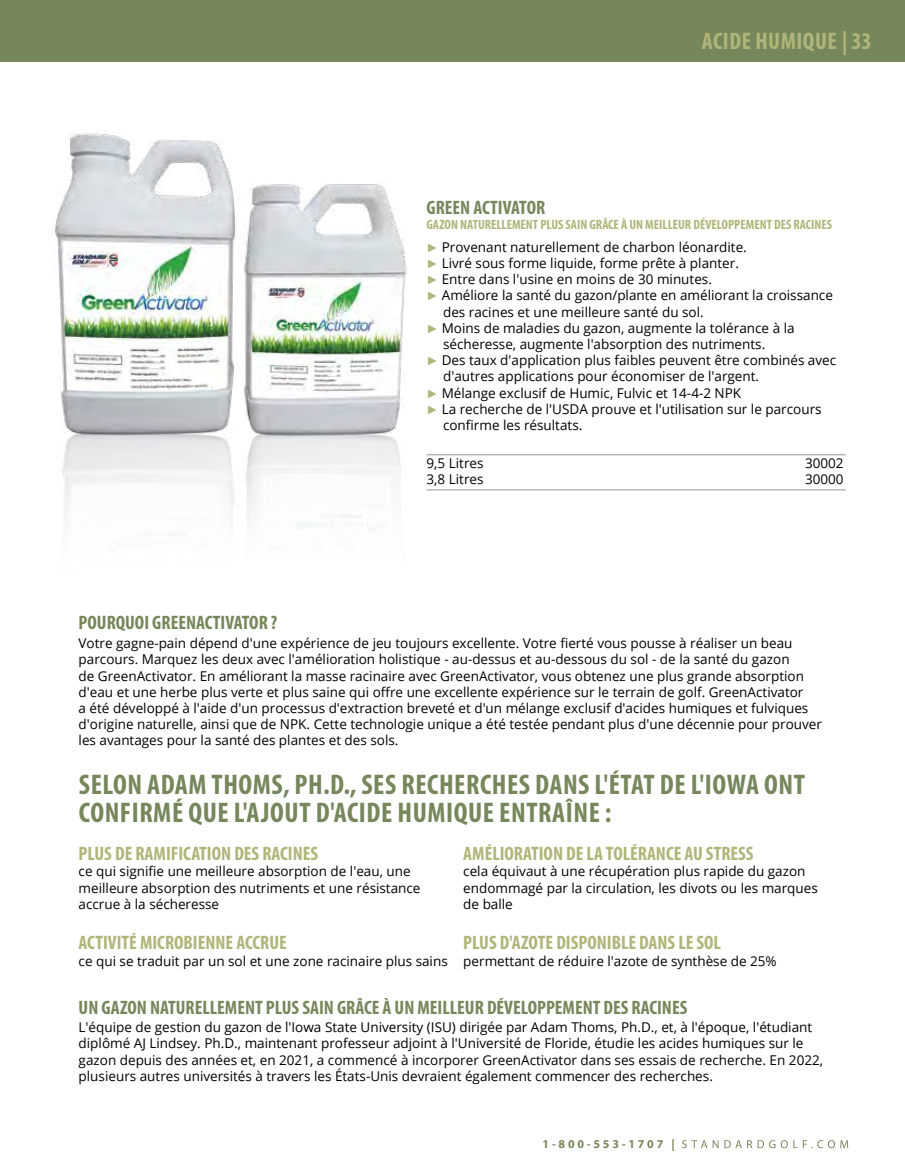
<style>
.page{position:relative;width:905px;height:1175px;background:#fff}
.page>*{position:absolute;margin:0;border:0;box-sizing:border-box;transform-origin:0 0}
.t1{font:700 condensed 28.5px/28.5px "Myriad Pro";letter-spacing:.02em;color:#76875b}
.t2{font:700 condensed 24px "Myriad Pro";letter-spacing:.02em;color:#b0b579}
.t3{font:700 condensed 19.5px "Myriad Pro";color:#b0b579}
.t4{font:700 condensed 19.5px "Myriad Pro";color:#76875b}
.t5{font:13.5px/16.2px "Open Sans";color:#000}
.t6{font:700 condensed 13.5px "Myriad Pro";color:#b0b579}
.t7{font:700 12px "Myriad Pro";letter-spacing:.23em;color:#76875b}
.s1{font-family:"Arial";font-size:12px;color:#b0b579}
</style>
<div class="page">
<div style="left:0;top:0;width:904px;height:62px;background:#76875b"></div>
<svg style="left:682px;top:1140px;width:36px;height:8px"></svg>
<svg style="left:724px;top:1140px;width:63px;height:8px"></svg>
<svg style="left:793px;top:1140px;width:55px;height:8px"></svg>
<hr style="left:426px;top:489px;width:419px;height:1px;background:#939598">
<hr style="left:426px;top:454px;width:419px;height:1px;background:#939598">
<img style="left:54px;top:133px;width:353px;height:397px">
<h2 class="t2" style="left:702px;top:26px;width:171px">ACIDE HUMIQUE | 33</h2>
<h3 class="t4" style="left:79px;top:610px;width:200px">POURQUOI GREENACTIVATOR ?</h3>
<h3 class="t4" style="left:426px;top:195px;width:120px">GREEN ACTIVATOR</h3>
<p class="t6" style="left:426px;top:216px;width:407px">GAZON NATURELLEMENT PLUS SAIN GRÂCE À UN MEILLEUR DÉVELOPPEMENT DES RACINES</p>
<p class="t5" style="left:426px;top:238px;width:322px"><span class="s1">►</span> Provenant naturellement de charbon léonardite.</p>
<p class="t5" style="left:426px;top:255px;width:314px"><span class="s1">►</span> Livré sous forme liquide, forme prête à planter.</p>
<p class="t5" style="left:426px;top:271px;width:287px"><span class="s1">►</span> Entre dans l'usine en moins de 30 minutes.</p>
<p class="t5" style="left:426px;top:287px;width:408px"><span class="s1">►</span> Améliore la santé du gazon/plante en améliorant la croissance</p>
<p class="t5" style="left:443px;top:303px;width:262px">des racines et une meilleure santé du sol.</p>
<p class="t5" style="left:426px;top:319px;width:369px"><span class="s1">►</span> Moins de maladies du gazon, augmente la tolérance à la</p>
<p class="t5" style="left:443px;top:336px;width:324px">sécheresse, augmente l'absorption des nutriments.</p>
<p class="t5" style="left:426px;top:352px;width:411px"><span class="s1">►</span> Des taux d'application plus faibles peuvent être combinés avec</p>
<p class="t5" style="left:443px;top:368px;width:317px">d'autres applications pour économiser de l'argent.</p>
<p class="t5" style="left:426px;top:384px;width:316px"><span class="s1">►</span> Mélange exclusif de Humic, Fulvic et 14-4-2 NPK</p>
<p class="t5" style="left:426px;top:400px;width:396px"><span class="s1">►</span> La recherche de l'USDA prouve et l'utilisation sur le parcours</p>
<p class="t5" style="left:443px;top:417px;width:141px">confirme les résultats.</p>
<p class="t5" style="left:426px;top:455px;width:58px">9,5 Litres</p>
<p class="t5" style="left:805px;top:455px;width:40px">30002</p>
<p class="t5" style="left:426px;top:471px;width:58px">3,8 Litres</p>
<p class="t5" style="left:805px;top:471px;width:40px">30000</p>
<p class="t5" style="left:79px;top:635px;width:744px">Votre gagne-pain dépend d'une expérience de jeu toujours excellente. Votre fierté vous pousse à réaliser un beau parcours. Marquez les deux avec l'amélioration holistique - au-dessus et au-dessous du sol - de la santé du gazon<br>de GreenActivator. En améliorant la masse racinaire avec GreenActivator, vous obtenez une plus grande absorption d'eau et une herbe plus verte et plus saine qui offre une excellente expérience sur le terrain de golf. GreenActivator<br>a été développé à l'aide d'un processus d'extraction breveté et d'un mélange exclusif d'acides humiques et fulviques d'origine naturelle, ainsi que de NPK. Cette technologie unique a été testée pendant plus d'une décennie pour prouver les avantages pour la santé des plantes et des sols.</p>
<h1 class="t1" style="left:79px;top:769px;width:727px">SELON ADAM THOMS, PH.D., SES RECHERCHES DANS L'ÉTAT DE L'IOWA ONT<br>CONFIRMÉ QUE L'AJOUT D'ACIDE HUMIQUE ENTRAÎNE :</h1>
<h3 class="t3" style="left:79px;top:841px;width:241px">PLUS DE RAMIFICATION DES RACINES</h3>
<h3 class="t3" style="left:463px;top:841px;width:292px">AMÉLIORATION DE LA TOLÉRANCE AU STRESS</h3>
<p class="t5" style="left:79px;top:863px;width:343px">ce qui signifie une meilleure absorption de l'eau, une meilleure absorption des nutriments et une résistance accrue à la sécheresse</p>
<p class="t5" style="left:463px;top:863px;width:356px">cela équivaut à une récupération plus rapide du gazon endommagé par la circulation, les divots ou les marques de balle</p>
<h3 class="t3" style="left:79px;top:930px;width:210px">ACTIVITÉ MICROBIENNE ACCRUE</h3>
<h3 class="t3" style="left:463px;top:930px;width:259px">PLUS D'AZOTE DISPONIBLE DANS LE SOL</h3>
<p class="t5" style="left:79px;top:953px;width:699px">ce qui se traduit par un sol et une zone racinaire plus sains permettant de réduire l'azote de synthèse de 25%</p>
<h3 class="t4" style="left:79px;top:995px;width:610px">UN GAZON NATURELLEMENT PLUS SAIN GRÂCE À UN MEILLEUR DÉVELOPPEMENT DES RACINES</h3>
<p class="t5" style="left:79px;top:1018px;width:746px">L'équipe de gestion du gazon de l'Iowa State University (ISU) dirigée par Adam Thoms, Ph.D., et, à l'époque, l'étudiant diplômé AJ Lindsey. Ph.D., maintenant professeur adjoint à l'Université de Floride, étudie les acides humiques sur le gazon depuis des années et, en 2021, a commencé à incorporer GreenActivator dans ses essais de recherche. En 2022, plusieurs autres universités à travers les États-Unis devraient également commencer des recherches.</p>
<p class="t7" style="left:542px;top:1136px;width:134px">1-800-553-1707 |</p>
</div>
